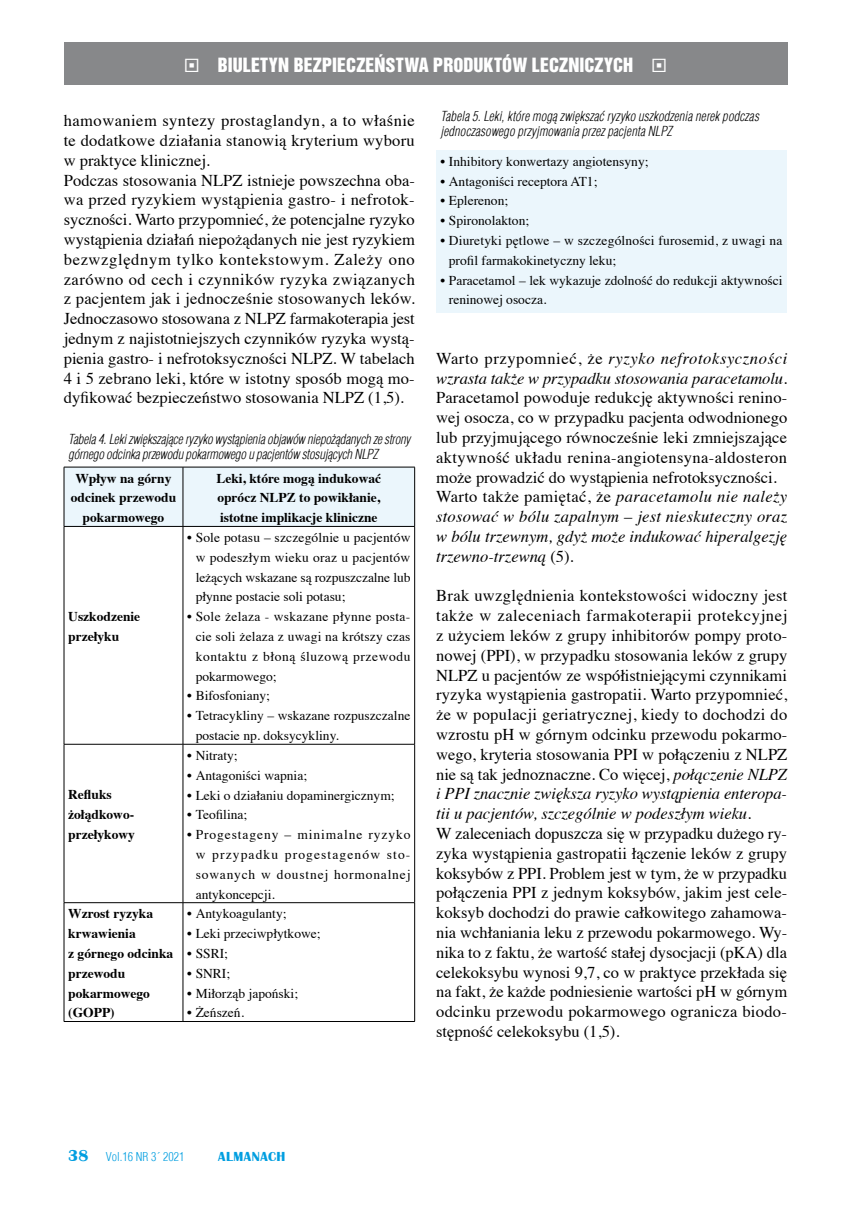
<style>
.page{position:relative;width:851px;height:1212px;background:#fff}
.page>*{position:absolute;margin:0;border:0;box-sizing:border-box;transform-origin:0 0}
.t1{font:18px "Switzerland Inserat";letter-spacing:.005em;color:#fff}
.t2{font:16.5px/19.8px "Times";letter-spacing:.005em;color:#000}
.t3{font:italic 16.5px/19.8px "Times";letter-spacing:-.005em;color:#000}
.t4{font:13.5px/19.8px "Times";color:#000}
.t5{font:italic 300 13.5px/15px "Switzerland Cond";color:#000;scale:.93 1}
.t6{font:700 13.5px/19.8px "Times";color:#000}
.t7{font:700 13.5px "Britannic";letter-spacing:.04em;color:#009ee0}
.t8{font:300 12px "Switzerland Cond";color:#009ee0}
.s1{font-style:normal}
.s2{font-style:italic}
.s3{font-family:"Britannic";font-weight:700;font-size:16.5px}
</style>
<div class="page">
<div style="left:436px;top:150px;width:350px;height:163px;background:#ebf6fc"></div>
<div style="left:64px;top:43px;width:723px;height:42px;background:#87888a"></div>
<div style="left:64px;top:467px;width:119px;height:59px;background:#ebf6fc"></div>
<div style="left:183px;top:467px;width:231px;height:59px;background:#ebf6fc"></div>
<hr style="left:64px;top:467px;width:119px;height:1px;background:#000">
<hr style="left:64px;top:467px;width:1px;height:59px;background:#000">
<hr style="left:183px;top:467px;width:232px;height:1px;background:#000">
<hr style="left:183px;top:467px;width:1px;height:59px;background:#000">
<hr style="left:414px;top:467px;width:1px;height:59px;background:#000">
<hr style="left:64px;top:526px;width:119px;height:1px;background:#000">
<hr style="left:64px;top:527px;width:1px;height:217px;background:#000">
<hr style="left:183px;top:526px;width:232px;height:1px;background:#000">
<hr style="left:183px;top:527px;width:1px;height:217px;background:#000">
<hr style="left:414px;top:527px;width:1px;height:217px;background:#000">
<hr style="left:64px;top:744px;width:119px;height:1px;background:#000">
<hr style="left:64px;top:744px;width:1px;height:158px;background:#000">
<hr style="left:183px;top:744px;width:232px;height:1px;background:#000">
<hr style="left:183px;top:744px;width:1px;height:158px;background:#000">
<hr style="left:414px;top:744px;width:1px;height:158px;background:#000">
<hr style="left:64px;top:902px;width:119px;height:1px;background:#000">
<hr style="left:64px;top:903px;width:1px;height:118px;background:#000">
<hr style="left:183px;top:902px;width:232px;height:1px;background:#000">
<hr style="left:183px;top:903px;width:1px;height:118px;background:#000">
<hr style="left:414px;top:903px;width:1px;height:118px;background:#000">
<hr style="left:64px;top:1021px;width:119px;height:1px;background:#000">
<hr style="left:183px;top:1021px;width:232px;height:1px;background:#000">
<p class="t1" style="left:184px;top:53px;width:484px">◻ BIULETYN BEZPIECZEŃSTWA PRODUKTÓW LECZNICZYCH ◻</p>
<p class="t2" style="left:64px;top:109px;width:352px">hamowaniem syntezy prostaglandyn, a to właśnie te dodatkowe działania stanowią kryterium wyboru w praktyce klinicznej.<br>Podczas stosowania NLPZ istnieje powszechna oba&shy;wa przed ryzykiem wystąpienia gastro- i nefrotok&shy;syczności. Warto przypomnieć, że potencjalne ryzyko wystąpienia działań niepożądanych nie jest ryzykiem bezwzględnym tylko kontekstowym. Zależy ono zarówno od cech i czynników ryzyka związanych z pacjentem jak i jednocześnie stosowanych leków.<br>Jednoczasowo stosowana z NLPZ farmakoterapia jest jednym z najistotniejszych czynników ryzyka wystą&shy;pienia gastro- i nefrotoksyczności NLPZ. W tabelach 4 i 5 zebrano leki, które w istotny sposób mogą mo&shy;dyfikować bezpieczeństwo stosowania NLPZ (1,5).</p>
<p class="t5" style="left:68px;top:432px;width:369px">Tabela 4. Leki zwiększające ryzyko wystąpienia objawów niepożądanych ze strony górnego odcinka przewodu pokarmowego u pacjentów stosujących NLPZ</p>
<p class="t6" style="left:71px;top:467px;width:107px;text-align:center">Wpływ na górny odcinek przewodu pokarmowego</p>
<p class="t6" style="left:216px;top:467px;width:166px;text-align:justify">Leki, które mogą indukować oprócz NLPZ to powikłanie, istotne implikacje kliniczne</p>
<p class="t6" style="left:68px;top:605px;width:73px">Uszkodzenie przełyku</p>
<p class="t6" style="left:68px;top:783px;width:68px">Refluks żołądkowo&shy;przełykowy</p>
<p class="t4" style="left:196px;top:526px;width:216px;text-align:justify;text-indent:-9px">• Sole potasu – szczególnie u pacjentów w podeszłym wieku oraz u pacjentów leżących wskazane są rozpuszczalne lub płynne postacie soli potasu;</p>
<p class="t4" style="left:196px;top:606px;width:216px;text-align:justify;text-indent:-8px">• Sole żelaza - wskazane płynne posta&shy;cie soli żelaza z uwagi na krótszy czas kontaktu z błoną śluzową przewodu pokarmowego;</p>
<p class="t4" style="left:187px;top:685px;width:84px">• Bifosfoniany;</p>
<p class="t4" style="left:196px;top:705px;width:216px;text-indent:-9px">• Tetracykliny – wskazane rozpuszczalne postacie np. doksycykliny.</p>
<p class="t4" style="left:187px;top:744px;width:52px">• Nitraty;</p>
<p class="t4" style="left:187px;top:764px;width:121px">• Antagoniści wapnia;</p>
<p class="t4" style="left:187px;top:784px;width:209px">• Leki o działaniu dopaminergicznym;</p>
<p class="t4" style="left:187px;top:804px;width:62px">• Teofilina;</p>
<p class="t4" style="left:196px;top:823px;width:216px;text-align:justify;text-indent:-9px">• Progestageny – minimalne ryzyko w przypadku progestagenów sto&shy;sowanych w doustnej hormonalnej antykoncepcji.</p>
<p class="t6" style="left:68px;top:902px;width:107px">Wzrost ryzyka krwawienia<br>z górnego odcinka przewodu pokarmowego (GOPP)</p>
<p class="t4" style="left:187px;top:903px;width:101px">• Antykoagulanty;</p>
<p class="t4" style="left:187px;top:922px;width:135px">• Leki przeciwpłytkowe;</p>
<p class="t4" style="left:187px;top:942px;width:42px">• SSRI;</p>
<p class="t4" style="left:187px;top:962px;width:45px">• SNRI;</p>
<p class="t4" style="left:187px;top:982px;width:112px">• Miłorząb japoński;</p>
<p class="t4" style="left:187px;top:1002px;width:58px">• Żeńszeń.</p>
<p class="t5" style="left:440px;top:109px;width:344px">Tabela 5. Leki, które mogą zwiększać ryzyko uszkodzenia nerek podczas jednoczasowego przyjmowania przez pacjenta NLPZ</p>
<p class="t4" style="left:440px;top:150px;width:209px">• Inhibitory konwertazy angiotensyny;</p>
<p class="t4" style="left:440px;top:170px;width:158px">• Antagoniści receptora AT1;</p>
<p class="t4" style="left:440px;top:190px;width:69px">• Eplerenon;</p>
<p class="t4" style="left:440px;top:210px;width:90px">• Spironolakton;</p>
<p class="t4" style="left:449px;top:229px;width:335px;text-indent:-9px">• Diuretyki pętlowe w szczególności furosemid, z uwagi na profil farmakokinetyczny leku;</p>
<p class="t4" style="left:449px;top:269px;width:335px;text-indent:-9px">• Paracetamol lek wykazuje zdolność do redukcji aktywności reninowej osocza.</p>
<p class="t4" style="left:553px;top:229px;width:8px">–</p>
<p class="t4" style="left:519px;top:269px;width:8px">–</p>
<p class="t3" style="left:436px;top:347px;width:352px"><span class="s1">Warto przypomnieć, że</span> ryzyko nefrotoksyczności wzrasta także w przypadku stosowania paracetamolu.</p>
<p class="t2" style="left:436px;top:386px;width:352px">Paracetamol powoduje redukcję aktywności renino&shy;wej osocza, co w przypadku pacjenta odwodnionego lub przyjmującego równocześnie leki zmniejszające aktywność układu renina-angiotensyna-aldosteron może prowadzić do wystąpienia nefrotoksyczności.<br>Warto także pamiętać, że <span class="s2">paracetamolu nie należy stosować w bólu zapalnym jest nieskuteczny oraz w bólu trzewnym, gdyż może indukować hiperalgezję trzewno-trzewną</span> (5).</p>
<p class="t2" style="left:436px;top:584px;width:353px">Brak uwzględnienia kontekstowości widoczny jest także w zaleceniach farmakoterapii protekcyjnej z użyciem leków z grupy inhibitorów pompy proto&shy;nowej (PPI), w przypadku stosowania leków z grupy NLPZ u pacjentów ze współistniejącymi czynnikami ryzyka wystąpienia gastropatii. Warto przypomnieć, że w populacji geriatrycznej, kiedy to dochodzi do wzrostu pH w górnym odcinku przewodu pokarmo&shy;wego, kryteria stosowania PPI w połączeniu z NLPZ nie są tak jednoznaczne. Co więcej, <span class="s2">połączenie NLPZ i PPI znacznie zwiększa ryzyko wystąpienia enteropa&shy;tii u pacjentów, szczególnie w podeszłym wieku</span>.<br>W zaleceniach dopuszcza się w przypadku dużego ry&shy;zyka wystąpienia gastropatii łączenie leków z grupy koksybów z PPI. Problem jest w tym, że w przypadku połączenia PPI z jednym koksybów, jakim jest cele-</p>
<p class="t2" style="left:436px;top:901px;width:352px">koksyb dochodzi do prawie całkowitego zahamowa-</p>
<p class="t2" style="left:436px;top:921px;width:352px;text-align:justify">nia wchłaniania leku z przewodu pokarmowego. Wy&shy;nika to z faktu, że wartość stałej dysocjacji (pKA) dla celekoksybu wynosi 9,7, co w praktyce przekłada się na fakt, że każde podniesienie wartości pH w górnym odcinku przewodu pokarmowego ogranicza biodo&shy;stępność celekoksybu (1,5).</p>
<p class="t3" style="left:624px;top:506px;width:10px">–</p>
<p class="t8" style="left:68px;top:1149px;width:118px"><span class="s3">38</span> Vol.16 NR 3´ 2021</p>
<p class="t7" style="left:218px;top:1148px;width:69px">ALMANACH</p>
</div>
